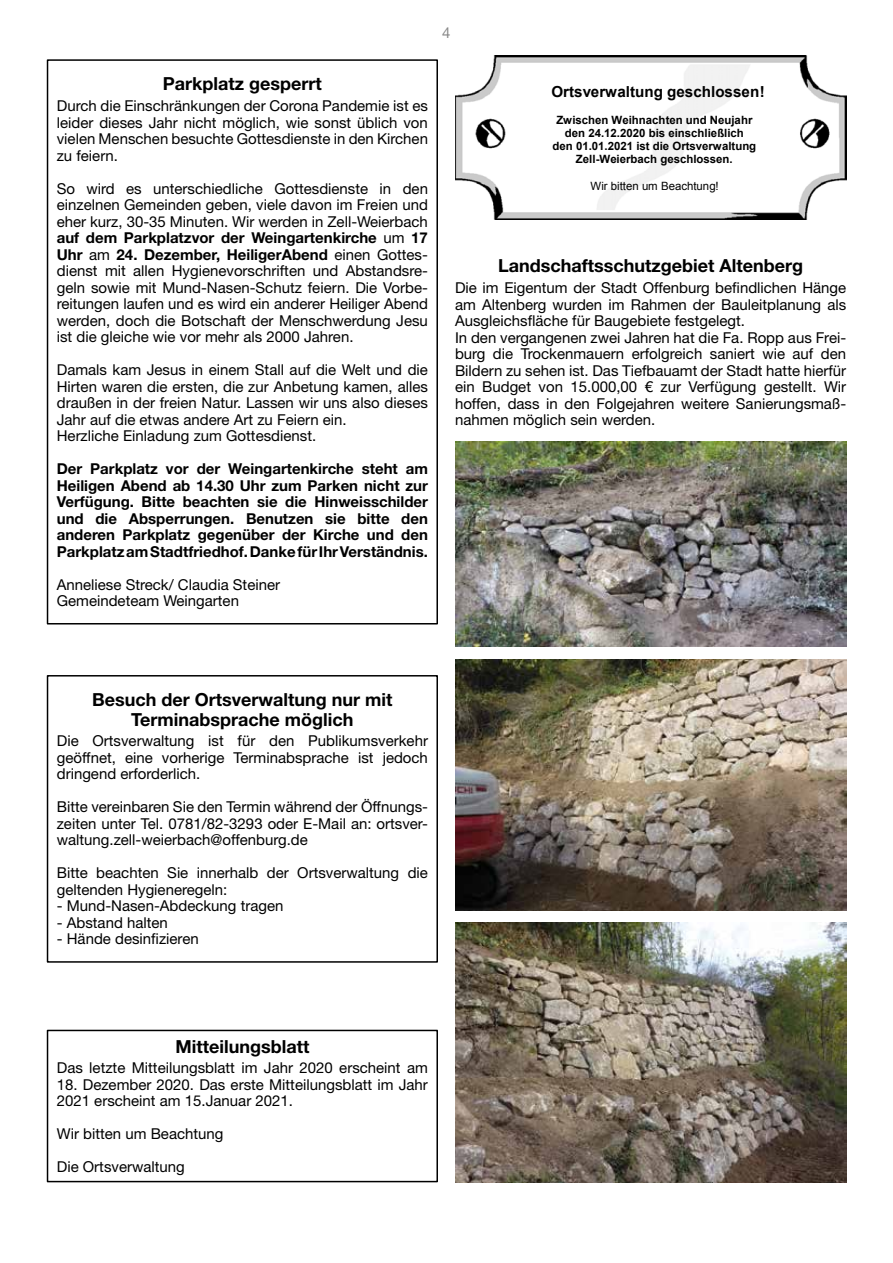
<style>
.page{position:relative;width:893px;height:1263px;background:#fff}
.page>*{position:absolute;margin:0;border:0;box-sizing:border-box;transform-origin:0 0}
.t1{font:700 18px/19.5px "Helvetica Neue LT Std";color:#000;text-align:center}
.t2{font:700 15.15px "Arial";color:#000}
.t3{font:15px/16.5px "Helvetica Neue LT Std";color:#000}
.t4{font:700 15px/16.5px "Helvetica Neue LT Std";color:#000;text-align:justify}
.t5{font:15px "Helvetica Neue LT Std";color:#878787}
.t6{font:700 11.4px/13.2px "Arial";color:#000;text-align:center}
.t7{font:11.4px "Arial";color:#000}
.s1{font-weight:700}
</style>
<div class="page">
<div style="left:47px;top:59px;width:391px;height:565px;border:2px solid #000"></div>
<div style="left:47px;top:675px;width:391px;height:288px;border:2px solid #000"></div>
<div style="left:47px;top:1030px;width:391px;height:152px;border:2px solid #000"></div>
<img style="left:455px;top:55px;width:391px;height:164px">
<img style="left:455px;top:442px;width:391px;height:204px">
<img style="left:455px;top:659px;width:391px;height:251px">
<img style="left:455px;top:923px;width:391px;height:259px">
<p class="t5" style="left:442px;top:24px;width:10px">4</p>
<p class="t1" style="left:163px;top:74px;width:160px">Parkplatz gesperrt</p>
<p class="t3" style="left:57px;top:97px;width:373px;text-align:justify">Durch die Einschränkungen der Corona Pandemie ist es leider dieses Jahr nicht möglich, wie sonst üblich von vielen Menschen besuchte Gottesdienste in den Kirchen zu feiern.</p>
<p class="t3" style="left:57px;top:180px;width:373px;text-align:justify">So wird es unterschiedliche Gottesdienste in den einzelnen Gemeinden geben, viele davon im Freien und eher kurz, 30-35 Minuten. Wir werden in Zell-Weierbach <span class="s1">auf dem Parkplatzvor der Weingartenkirche</span> um <span class="s1">17<br>Uhr</span> am <span class="s1">24. Dezember, HeiligerAbend</span> einen Gottes&shy;dienst mit allen Hygienevorschriften und Abstandsre&shy;geln sowie mit Mund-Nasen-Schutz feiern. Die Vorbe&shy;reitungen laufen und es wird ein anderer Heiliger Abend werden, doch die Botschaft der Menschwerdung Jesu ist die gleiche wie vor mehr als 2000 Jahren.</p>
<p class="t3" style="left:57px;top:361px;width:373px">Damals kam Jesus in einem Stall auf die Welt und die Hirten waren die ersten, die zur Anbetung kamen, alles draußen in der freien Natur. Lassen wir uns also dieses Jahr auf die etwas andere Art zu Feiern ein.<br>Herzliche Einladung zum Gottesdienst.</p>
<p class="t4" style="left:57px;top:460px;width:373px">Der Parkplatz vor der Weingartenkirche steht am Heiligen Abend ab 14.30 Uhr zum Parken nicht zur Verfügung. Bitte beachten sie die Hinweisschilder und die Absperrungen. Benutzen sie bitte den anderen Parkplatz gegenüber der Kirche und den Parkplatz am Stadtfriedhof. Danke für Ihr Verständnis.</p>
<p class="t3" style="left:57px;top:576px;width:225px">Anneliese Streck/ Claudia Steiner<br>Gemeindeteam Weingarten</p>
<p class="t2" style="left:551px;top:82px;width:215px">Ortsverwaltung geschlossen!</p>
<p class="t6" style="left:552px;top:114px;width:205px">Zwischen Weihnachten und Neujahr den 24.12.2020 bis einschließlich<br>den 01.01.2021 ist die Ortsverwaltung Zell-Weierbach geschlossen.</p>
<p class="t7" style="left:590px;top:178px;width:130px">Wir bitten um Beachtung!</p>
<p class="t1" style="left:498px;top:256px;width:306px">Landschaftsschutzgebiet Altenberg</p>
<p class="t3" style="left:455px;top:279px;width:393px">Die im Eigentum der Stadt Offenburg befindlichen Hänge am Altenberg wurden im Rahmen der Bauleitplanung als Ausgleichsfläche für Baugebiete festgelegt.<br>In den vergangenen zwei Jahren hat die Fa. Ropp aus Frei&shy;burg die Trockenmauern erfolgreich saniert wie auf den Bildern zu sehen ist. Das Tiefbauamt der Stadt hatte hierfür ein Budget von 15.000,00 € zur Verfügung gestellt. Wir hoffen, dass in den Folgejahren weitere Sanierungsmaß&shy;nahmen möglich sein werden.</p>
<p class="t1" style="left:92px;top:689px;width:302px">Besuch der Ortsverwaltung nur mit<br>Terminabsprache möglich</p>
<p class="t3" style="left:57px;top:733px;width:373px;text-align:justify">Die Ortsverwaltung ist für den Publikumsverkehr geöffnet, eine vorherige Terminabsprache ist jedoch dringend erforderlich.</p>
<p class="t3" style="left:57px;top:799px;width:373px;text-align:justify">Bitte vereinbaren Sie den Termin während der Öffnungs&shy;zeiten unter Tel. 0781/82-3293 oder E-Mail an: ortsver&shy;waltung.zell-weierbach@offenburg.de</p>
<p class="t3" style="left:57px;top:865px;width:373px">Bitte beachten Sie innerhalb der Ortsverwaltung die geltenden Hygieneregeln:</p>
<p class="t3" style="left:57px;top:898px;width:228px">- Mund-Nasen-Abdeckung tragen</p>
<p class="t3" style="left:57px;top:914px;width:113px">- Abstand halten</p>
<p class="t3" style="left:57px;top:931px;width:143px">- Hände desinfizieren</p>
<p class="t1" style="left:175px;top:1036px;width:135px">Mitteilungsblatt</p>
<p class="t3" style="left:57px;top:1059px;width:373px">Das letzte Mitteilungsblatt im Jahr 2020 erscheint am</p>
<p class="t3" style="left:57px;top:1076px;width:373px">18. Dezember 2020. Das erste Mitteilungsblatt im Jahr<br>2021 erscheint am 15.Januar 2021.</p>
<p class="t3" style="left:57px;top:1125px;width:168px">Wir bitten um Beachtung</p>
<p class="t3" style="left:57px;top:1158px;width:130px">Die Ortsverwaltung</p>
</div>
